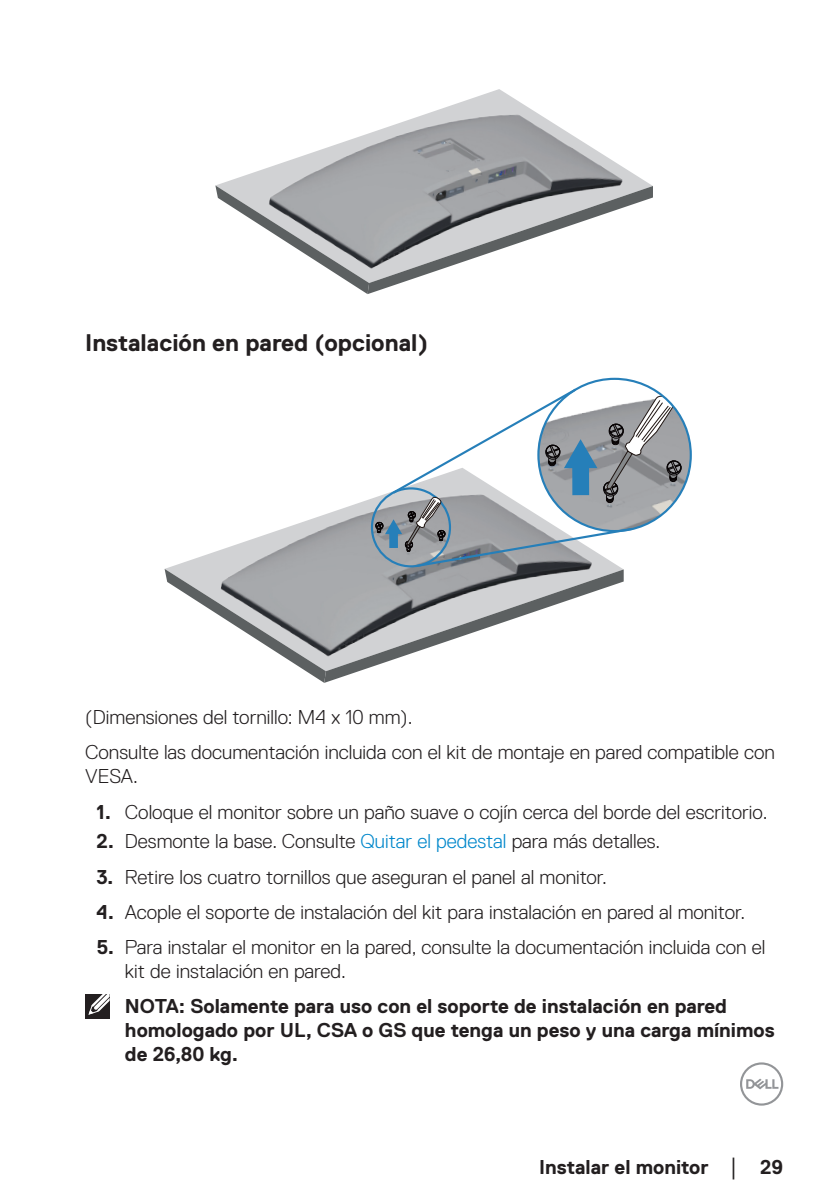
<style>
.page{position:relative;width:840px;height:1191px;background:#fff}
.page>*{position:absolute;margin:0;border:0;box-sizing:border-box;transform-origin:0 0}
.Head2{font:700 24px "Dell Replica";color:#231f20}
.text{font:300 20px/24px "Dell Replica";color:#231f20}
.text-2{font:700 20px/24px "Dell Replica";color:#231f20}
.s1{font-weight:700}
.s2{color:#0087cb}
.s3{font-family:"Arial";font-weight:400;font-size:18px}
</style>
<div class="page">
<svg style="left:740px;top:1062px;width:42px;height:43px"></svg>
<svg style="left:217px;top:89px;width:434px;height:96px"></svg>
<svg style="left:215px;top:185px;width:437px;height:109px"></svg>
<img style="left:260px;top:100px;width:371px;height:181px">
<img style="left:680px;top:414px;width:10px;height:82px">
<svg style="left:164px;top:387px;width:516px;height:296px"></svg>
<div style="left:85px;top:994px;width:24px;height:24px;background:#231f20"></div>
<svg style="left:88px;top:994px;width:22px;height:21px"></svg>
<p class="Head2" style="left:85px;top:329px;width:344px">Instalación en pared (opcional)</p>
<p class="text" style="left:85px;top:705px;width:328px">(Dimensiones del tornillo: M4 x 10 mm).</p>
<p class="text" style="left:85px;top:740px;width:690px">Consulte las documentación incluida con el kit de montaje en pared compatible con<br>VESA.</p>
<p class="text" style="left:96px;top:800px;width:672px"><span class="s1">1.</span> Coloque el monitor sobre un paño suave o cojín cerca del borde del escritorio.</p>
<p class="text" style="left:96px;top:829px;width:565px"><span class="s1">2.</span> Desmonte la base. Consulte <span class="s2">Quitar el pedestal</span> para más detalles.</p>
<p class="text" style="left:96px;top:865px;width:511px"><span class="s1">3.</span> Retire los cuatro tornillos que aseguran el panel al monitor.</p>
<p class="text" style="left:96px;top:900px;width:649px"><span class="s1">4.</span> Acople el soporte de instalación del kit para instalación en pared al monitor.</p>
<p class="text" style="left:125px;top:935px;width:641px;text-indent:-28px"><span class="s1">5.</span> Para instalar el monitor en la pared, consulte la documentación incluida con el kit de instalación en pared.</p>
<p class="text-2" style="left:125px;top:993px;width:651px">NOTA: Solamente para uso con el soporte de instalación en pared homologado por UL, CSA o GS que tenga un peso y una carga mínimos de 26,80 kg.</p>
<p class="text-2" style="left:539px;top:1155px;width:245px">Instalar el monitor <span class="s3">│</span> 29</p>
</div>
